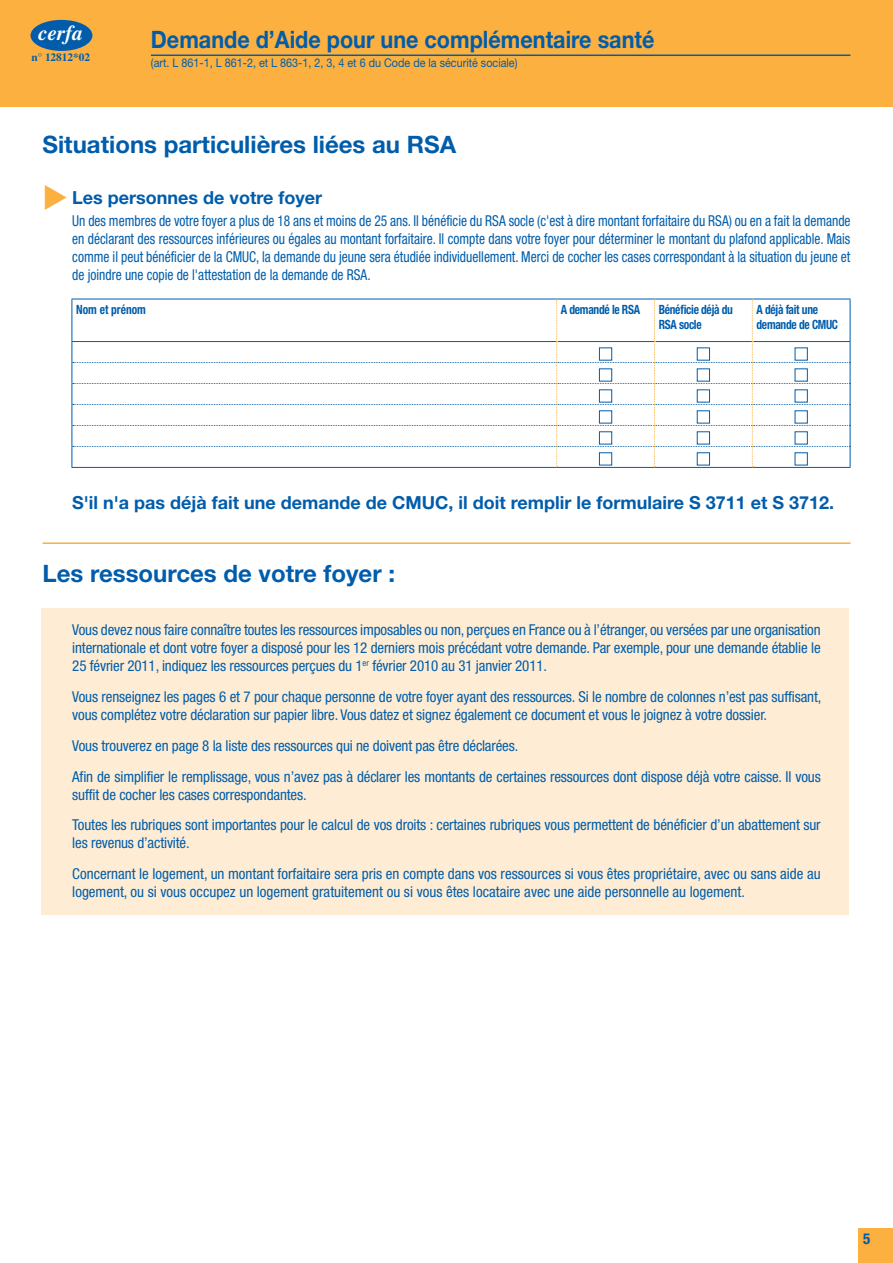
<style>
.page{position:relative;width:893px;height:1263px;background:#fff}
.page>*{position:absolute;margin:0;border:0;box-sizing:border-box;transform-origin:0 0}
.t1{font:700 24px "Helvetica Neue LT Std";color:#015dab}
.t2{font:700 24px "Helvetica Neue LT Std";color:#015dab;scale:.9 1}
.t3{font:italic 700 21px "Times LT Std";color:#fff}
.t4{font:700 18px "Helvetica Neue LT Std";color:#015dab}
.t5{font:condensed 15px/18px "Helvetica Neue LT Std";letter-spacing:-.01em;color:#015dab}
.t6{font:condensed 15px/18px "Helvetica Neue LT Std";letter-spacing:-.01em;color:#015dab;text-align:justify;scale:.9 1}
.t7{font:700 condensed 15px "Helvetica Neue LT Std";color:#015dab}
.t8{font:700 condensed 12.75px/15.3px "Helvetica Neue LT Std";letter-spacing:-.025em;color:#015dab;scale:.9 1}
.t9{font:700 condensed 12.75px "Helvetica Neue LT Std";color:#015dab;scale:.9 1}
.t10{font:12px "Helvetica Neue LT Std";color:#015dab;scale:.9 1}
.t11{font:700 11.25px "Times LT Std";color:#015dab}
</style>
<div class="page">
<div style="left:859px;top:1229px;width:34px;height:34px;background:#fbb03f"></div>
<div style="left:41px;top:608px;width:808px;height:306px;background:#feedd4"></div>
<hr style="left:43px;top:542px;width:807px;height:2px;background:#fbb03f">
<hr style="left:72px;top:467px;width:485px;height:1px;background:#015dab">
<hr style="left:557px;top:467px;width:97px;height:1px;background:#015dab">
<hr style="left:654px;top:467px;width:98px;height:1px;background:#015dab">
<hr style="left:752px;top:467px;width:98px;height:1px;background:#015dab">
<svg style="left:72px;top:299px;width:779px;height:168px"></svg>
<div style="left:599px;top:348px;width:13px;height:12px;border:1px solid #015dab"></div>
<div style="left:697px;top:348px;width:13px;height:12px;border:1px solid #015dab"></div>
<div style="left:599px;top:369px;width:13px;height:12px;border:1px solid #015dab"></div>
<div style="left:697px;top:369px;width:13px;height:12px;border:1px solid #015dab"></div>
<div style="left:599px;top:390px;width:13px;height:12px;border:1px solid #015dab"></div>
<div style="left:697px;top:390px;width:13px;height:12px;border:1px solid #015dab"></div>
<div style="left:599px;top:411px;width:13px;height:12px;border:1px solid #015dab"></div>
<div style="left:697px;top:411px;width:13px;height:12px;border:1px solid #015dab"></div>
<div style="left:599px;top:432px;width:13px;height:12px;border:1px solid #015dab"></div>
<div style="left:697px;top:432px;width:13px;height:12px;border:1px solid #015dab"></div>
<div style="left:599px;top:452px;width:13px;height:13px;border:1px solid #015dab"></div>
<div style="left:697px;top:452px;width:13px;height:13px;border:1px solid #015dab"></div>
<div style="left:0;top:0;width:893px;height:106px;background:#fbb03f"></div>
<hr style="left:151px;top:55px;width:699px;height:1px;background:#015dab">
<div style="left:31px;top:20px;width:61px;height:31px;background:#015dab;border-radius:50%"></div>
<h2 class="t3" style="left:39px;top:20px;width:46px">cerfa</h2>
<p class="t11" style="left:31px;top:51px;width:60px">n° 12812*02</p>
<h1 class="t2" style="left:151px;top:25px;width:561px">Demande d’Aide pour une complémentaire santé</h1>
<p class="t10" style="left:151px;top:55px;width:409px">(art. L 861-1, L 861-2, et L 863-1, 2, 3, 4 et 6 du Code de la sécurité sociale)</p>
<h1 class="t1" style="left:43px;top:130px;width:415px">Situations particulières liées au RSA</h1>
<p class="t4" style="left:72px;top:186px;width:251px">Les personnes de votre foyer</p>
<p class="t6" style="left:72px;top:211px;width:866px">Un des membres de votre foyer a plus de 18 ans et moins de 25 ans. Il bénéficie du RSA socle (c'est à dire montant forfaitaire du RSA) ou en a fait la demande en déclarant des ressources inférieures ou égales au montant forfaitaire. Il compte dans votre foyer pour déterminer le montant du plafond applicable. Mais comme il peut bénéficier de la CMUC, la demande du jeune sera étudiée individuellement. Merci de cocher les cases correspondant à la situation du jeune et de joindre une copie de l'attestation de la demande de RSA.</p>
<p class="t9" style="left:76px;top:302px;width:79px">Nom et prénom</p>
<p class="t8" style="left:561px;top:302px;width:89px">A demandé le RSA</p>
<p class="t8" style="left:659px;top:302px;width:84px">Bénéficie déjà du<br>RSA socle</p>
<p class="t8" style="left:756px;top:302px;width:92px">A déjà fait une demande de CMUC</p>
<p class="t4" style="left:72px;top:491px;width:763px">S'il n'a pas déjà fait une demande de CMUC, il doit remplir le formulaire S 3711 et S 3712.</p>
<h1 class="t1" style="left:43px;top:559px;width:354px">Les ressources de votre foyer :</h1>
<p class="t5" style="left:72px;top:621px;width:750px;text-align:justify">Vous devez nous faire connaître toutes les ressources imposables ou non, perçues en France ou à l’étranger, ou versées par une organisation internationale et dont votre foyer a disposé pour les 12 derniers mois précédant votre demande. Par exemple, pour une demande établie le 25 février 2011, indiquez les ressources perçues du 1<sup>er</sup> février 2010 au 31 janvier 2011.</p>
<p class="t5" style="left:72px;top:688px;width:751px">Vous renseignez les pages 6 et 7 pour chaque personne de votre foyer ayant des ressources. Si le nombre de colonnes n’est pas suffisant, vous complétez votre déclaration sur papier libre. Vous datez et signez également ce document et vous le joignez à votre dossier.</p>
<p class="t5" style="left:72px;top:730px;width:750px;line-height:30.8px">Vous trouverez en page 8 la liste des ressources qui ne doivent pas être déclarées.<br>Afin de simplifier le remplissage, vous n’avez pas à déclarer les montants de certaines ressources dont dispose déjà votre caisse. Il vous</p>
<p class="t5" style="left:72px;top:779px;width:750px;line-height:30.8px">suffit de cocher les cases correspondantes.<br>Toutes les rubriques sont importantes pour le calcul de vos droits : certaines rubriques vous permettent de bénéficier d’un abattement sur</p>
<p class="t5" style="left:72px;top:827px;width:750px;line-height:30.8px">les revenus d’activité.<br>Concernant le logement, un montant forfaitaire sera pris en compte dans vos ressources si vous êtes propriétaire, avec ou sans aide au</p>
<p class="t5" style="left:72px;top:883px;width:674px">logement, ou si vous occupez un logement gratuitement ou si vous êtes locataire avec une aide personnelle au logement.</p>
<p class="t7" style="left:863px;top:1229px;width:9px">5</p>
</div>
